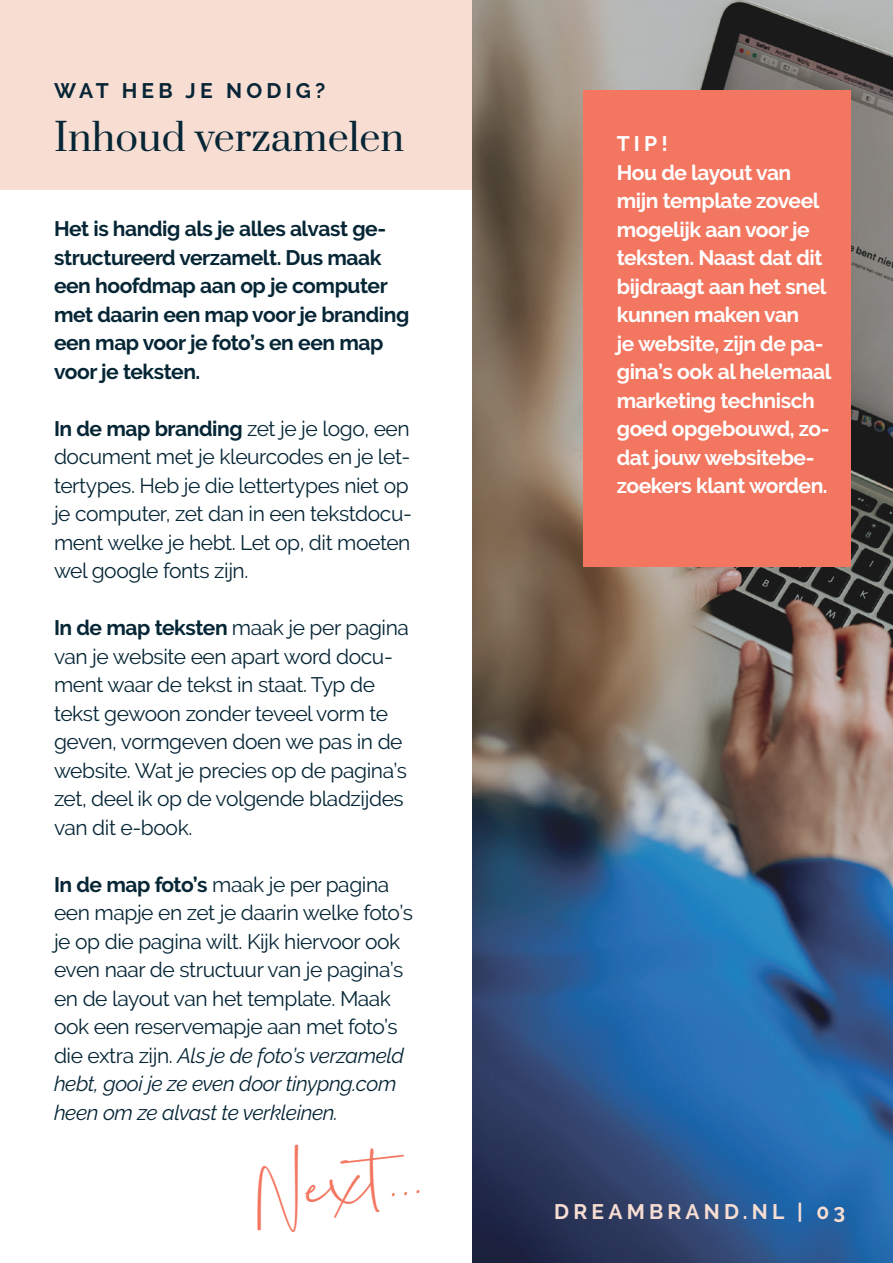
<style>
.page{position:relative;width:893px;height:1263px;background:#fff}
.page>*{position:absolute;margin:0;border:0;box-sizing:border-box;transform-origin:0 0}
.t1{font:41.55px "La Paloma";color:#f37660}
.t2{font:37.5px "Prata";color:#062636}
.t3{font:21px/28.5px "Raleway";letter-spacing:-.02em;color:#062636}
.t4{font:700 21px/28.5px "Raleway";letter-spacing:-.02em;color:#fff}
.t5{font:700 21px/28.5px "Raleway";letter-spacing:-.02em;color:#062636}
.t6{font:700 21px "Raleway";letter-spacing:.2em;color:#f7ddd2}
.t7{font:700 21px "Raleway";letter-spacing:.2em;color:#072536}
.s1{font-weight:700}
.s2{font-style:italic}
</style>
<div class="page">
<div style="left:0;top:0;width:472px;height:189px;background:#f7ddd2"></div>
<img style="left:472px;top:0;width:421px;height:1263px">
<div style="left:583px;top:90px;width:267px;height:477px;background:#f37660"></div>
<p class="t7" style="left:54px;top:79px;width:273px">WAT HEB JE NODIG?</p>
<h2 class="t2" style="left:54px;top:106px;width:352px">Inhoud verzamelen</h2>
<p class="t5" style="left:54px;top:215px;width:357px">Het is handig als je alles alvast ge&shy;structureerd verzamelt. Dus maak een hoofdmap aan op je computer met daarin een map voor je branding een map voor je foto’s en een map voor je teksten.</p>
<p class="t3" style="left:54px;top:414px;width:359px"><span class="s1">In de map branding</span> zet je je logo, een document met je kleurcodes en je let&shy;tertypes. Heb je die lettertypes niet op je computer, zet dan in een tekstdocu&shy;ment welke je hebt. Let op, dit moeten wel google fonts zijn.</p>
<p class="t3" style="left:54px;top:613px;width:357px"><span class="s1">In de map teksten</span> maak je per pagina van je website een apart word docu&shy;ment waar de tekst in staat. Typ de tekst gewoon zonder teveel vorm te geven, vormgeven doen we pas in de website. Wat je precies op de pagina’s zet, deel ik op de volgende bladzijdes van dit e-book.</p>
<p class="t3" style="left:54px;top:870px;width:360px"><span class="s1">In de map foto’s</span> maak je per pagina een mapje en zet je daarin welke foto’s je op die pagina wilt. Kijk hiervoor ook even naar de structuur van je pagina’s en de layout van het template. Maak ook een reservemapje aan met foto’s die extra zijn. <span class="s2">Als je de foto’s verzameld hebt, gooi je ze even door tinypng.com heen om ze alvast te verkleinen.</span></p>
<h1 class="t1" style="left:251px;top:1167px;width:173px;rotate:-6deg">Next...</h1>
<p class="t4" style="left:617px;top:130px;width:216px">TIP!<br>Hou de layout van mijn template zoveel mogelijk aan voor je teksten. Naast dat dit bijdraagt aan het snel kunnen maken van<br>je website, zijn de pa&shy;gina’s ook al helemaal marketing technisch goed opgebouwd, zo&shy;dat jouw websitebe&shy;zoekers klant worden.</p>
<p class="t6" style="left:554px;top:1200px;width:292px">DREAMBRAND.NL | 03</p>
</div>
